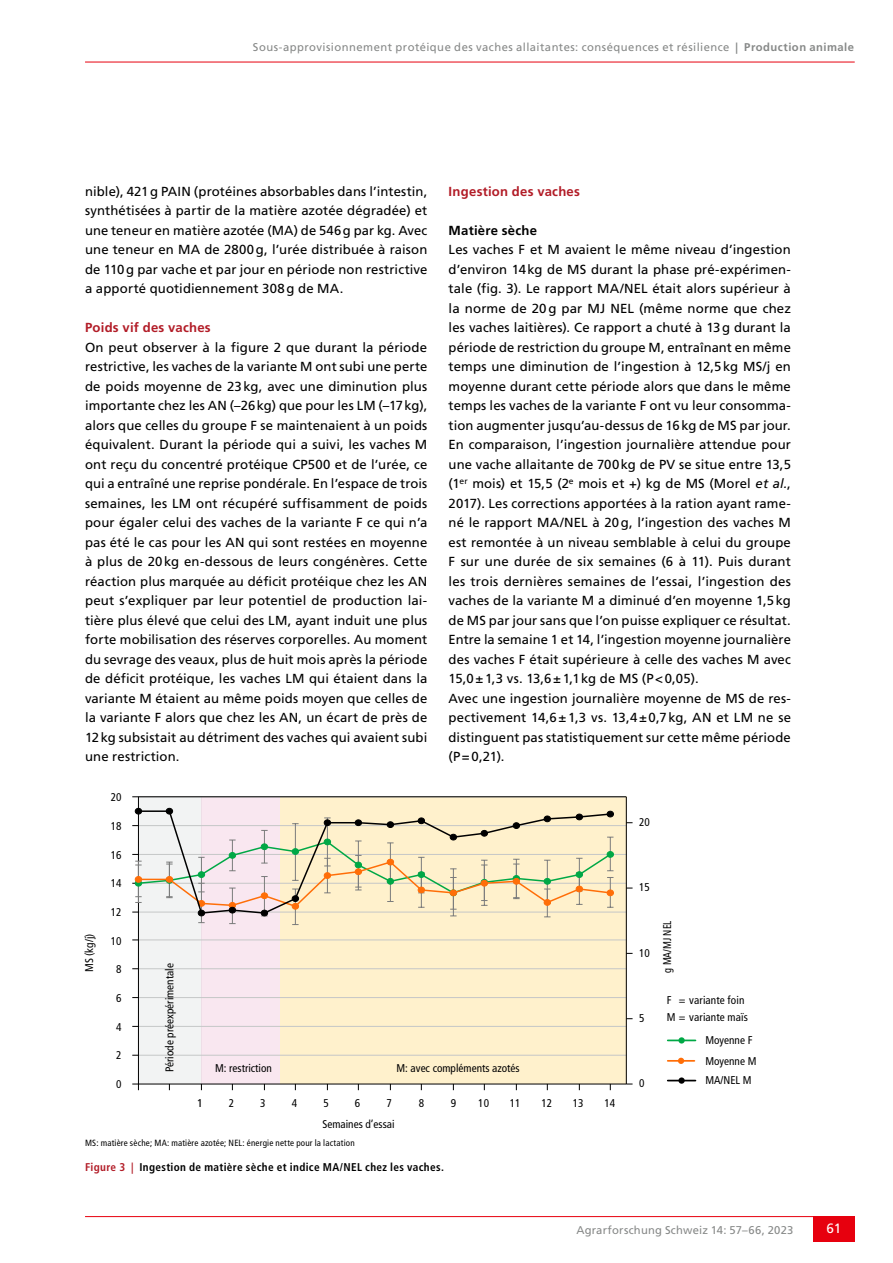
<style>
.page{position:relative;width:893px;height:1263px;background:#fff}
.page>*{position:absolute;margin:0;border:0;box-sizing:border-box;transform-origin:0 0}
.t1{font:13.5px "Frutiger LT Std";color:#fff}
.t2{font:13.2px/19.5px "Frutiger LT Std";letter-spacing:.01em;color:#000;text-align:justify}
.t3{font:700 13.2px "Frutiger LT Std";letter-spacing:.02em;color:#b21c27}
.t4{font:700 13.2px "Frutiger LT Std";letter-spacing:.015em;color:#000}
.t5{font:condensed 11.25px/20.1px "Frutiger LT Std";color:#000}
.t6{font:11.25px "Frutiger LT Std";letter-spacing:.035em;color:#878988}
.t7{font:700 condensed 11.25px "Frutiger LT Std";letter-spacing:.03em;color:#000}
.t8{font:11.25px "Frutiger LT Std";letter-spacing:.015em;color:#878988}
.t9{font:condensed 11.25px "Frutiger LT Std";color:#000;scale:.9 1}
.t10{font:condensed 11.25px "Frutiger LT Std";color:#000;scale:1.11 1}
.t11{font:condensed 9px "Frutiger LT Std";letter-spacing:.02em;color:#000}
.s1{font-weight:700}
.s2{font-style:italic}
.s3{color:#b21c27}
</style>
<div class="page">
<hr style="left:85px;top:62px;width:770px;height:1px;background:#e7000e">
<hr style="left:85px;top:1216px;width:770px;height:1px;background:#e7000e">
<div style="left:813px;top:1216px;width:42px;height:26px;background:#e7000e"></div>
<div style="left:138px;top:797px;width:64px;height:287px;background:#f2f3f3"></div>
<div style="left:201px;top:797px;width:79px;height:287px;background:#f9e7f0"></div>
<div style="left:280px;top:797px;width:346px;height:287px;background:#fff1cc"></div>
<hr style="left:138px;top:1055px;width:488px;height:1px;background:#c5c7c7">
<hr style="left:138px;top:1026px;width:488px;height:1px;background:#c5c7c7">
<hr style="left:138px;top:997px;width:488px;height:1px;background:#c5c7c7">
<hr style="left:138px;top:968px;width:488px;height:1px;background:#c5c7c7">
<hr style="left:138px;top:940px;width:488px;height:1px;background:#c5c7c7">
<hr style="left:138px;top:912px;width:488px;height:1px;background:#c5c7c7">
<hr style="left:138px;top:883px;width:488px;height:1px;background:#c5c7c7">
<hr style="left:138px;top:854px;width:488px;height:1px;background:#c5c7c7">
<hr style="left:138px;top:825px;width:488px;height:1px;background:#c5c7c7">
<hr style="left:626px;top:797px;width:1px;height:287px;background:#000">
<hr style="left:138px;top:797px;width:1px;height:287px;background:#000">
<hr style="left:132px;top:796px;width:494px;height:1px;background:#000">
<hr style="left:138px;top:1084px;width:488px;height:1px;background:#000">
<svg style="left:132px;top:1084px;width:7px;height:6px"></svg>
<div style="left:607px;top:851px;width:7px;height:6px;border:1px solid #00a846;border-radius:50%"></div>
<div style="left:607px;top:890px;width:7px;height:6px;border:1px solid #ff6e08;border-radius:50%"></div>
<div style="left:135px;top:808px;width:7px;height:6px;background:#000;border-radius:50%"></div>
<div style="left:135px;top:808px;width:7px;height:6px;border:1px solid #000;border-radius:50%"></div>
<div style="left:166px;top:808px;width:7px;height:6px;background:#000;border-radius:50%"></div>
<div style="left:166px;top:808px;width:7px;height:6px;border:1px solid #000;border-radius:50%"></div>
<svg style="left:132px;top:811px;width:481px;height:114px"></svg>
<div style="left:607px;top:811px;width:7px;height:6px;border:1px solid #000;border-radius:50%"></div>
<hr style="left:668px;top:1039px;width:27px;height:2px;background:#00a846">
<div style="left:678px;top:1037px;width:7px;height:6px;background:#00a846;border-radius:50%"></div>
<hr style="left:668px;top:1060px;width:26px;height:2px;background:#ff6e08">
<svg style="left:678px;top:1058px;width:6px;height:6px"></svg>
<svg style="left:668px;top:1080px;width:27px;height:1px"></svg>
<svg style="left:678px;top:1077px;width:7px;height:7px"></svg>
<p class="t6" style="left:253px;top:40px;width:603px">Sous-approvisionnement protéique des vaches allaitantes: conséquences et résilience <span class="s1">| Production animale</span></p>
<p class="t2" style="left:85px;top:181px;width:344px">nible), 421g PAIN (protéines absorbables dans l’intestin, synthétisées à partir de la matière azotée dégradée) et une teneur en matière azotée (MA) de 546g par kg. Avec une teneur en MA de 2800g, l’urée distribuée à raison de 110g par vache et par jour en période non restrictive a apporté quotidiennement 308g de MA.</p>
<p class="t3" style="left:85px;top:320px;width:127px">Poids vif des vaches</p>
<p class="t2" style="left:85px;top:337px;width:344px">On peut observer à la figure 2 que durant la période restrictive, les vaches de la variante M ont subi une perte de poids moyenne de 23kg, avec une diminution plus importante chez les AN (–26kg) que pour les LM (–17kg), alors que celles du groupe F se maintenaient à un poids équivalent. Durant la période qui a suivi, les vaches M ont reçu du concentré protéique CP500 et de l’urée, ce qui a entraîné une reprise pondérale. En l’espace de trois semaines, les LM ont récupéré suffisamment de poids pour égaler celui des vaches de la variante F ce qui n’a pas été le cas pour les AN qui sont restées en moyenne à plus de 20kg en-dessous de leurs congénères. Cette réaction plus marquée au déficit protéique chez les AN peut s’expliquer par leur potentiel de production lai&shy;tière plus élevé que celui des LM, ayant induit une plus forte mobilisation des réserves corporelles. Au moment du sevrage des veaux, plus de huit mois après la période de déficit protéique, les vaches LM qui étaient dans la variante M étaient au même poids moyen que celles de la variante F alors que chez les AN, un écart de près de 12kg subsistait au détriment des vaches qui avaient subi une restriction.</p>
<p class="t5" style="left:111px;top:787px;width:12px">20</p>
<p class="t5" style="left:111px;top:816px;width:12px">18</p>
<p class="t5" style="left:111px;top:845px;width:12px">16</p>
<p class="t5" style="left:111px;top:873px;width:12px">14</p>
<p class="t5" style="left:111px;top:902px;width:12px">12</p>
<p class="t3" style="left:449px;top:183px;width:133px">Ingestion des vaches</p>
<p class="t4" style="left:449px;top:222px;width:90px">Matière sèche</p>
<p class="t2" style="left:449px;top:240px;width:344px;text-align:left">Les vaches F et M avaient le même niveau d’ingestion d’environ 14kg de MS durant la phase pré-expérimen&shy;tale (fig. 3). Le rapport MA/NEL était alors supérieur à la norme de 20g par MJ NEL (même norme que chez les vaches laitières). Ce rapport a chuté à 13g durant la période de restriction du groupe M, entraînant en même temps une diminution de l’ingestion à 12,5kg MS/j en moyenne durant cette période alors que dans le même temps les vaches de la variante F ont vu leur consomma&shy;tion augmenter jusqu’au-dessus de 16kg de MS par jour.<br>En comparaison, l’ingestion journalière attendue pour une vache allaitante de 700kg de PV se situe entre 13,5 (1<sup>er</sup> mois) et 15,5 (2<sup>e</sup> mois et +) kg de MS (Morel <span class="s2">et al.</span>, 2017). Les corrections apportées à la ration ayant rame&shy;né le rapport MA/NEL à 20g, l’ingestion des vaches M est remontée à un niveau semblable à celui du groupe F sur une durée de six semaines (6 à 11). Puis durant les trois dernières semaines de l’essai, l’ingestion des vaches de la variante M a diminué d’en moyenne 1,5kg de MS par jour sans que l’on puisse expliquer ce résultat.<br>Entre la semaine 1 et 14, l’ingestion moyenne journalière des vaches F était supérieure à celle des vaches M avec 15,0±1,3 vs. 13,6±1,1kg de MS (P&lt;0,05).<br>Avec une ingestion journalière moyenne de MS de res&shy;pectivement 14,6±1,3 vs. 13,4±0,7kg, AN et LM ne se distinguent pas statistiquement sur cette même période (P=0,21).</p>
<p class="t5" style="left:639px;top:812px;width:12px">20</p>
<p class="t5" style="left:639px;top:877px;width:12px">15</p>
<p class="t5" style="left:79px;top:972px;width:40px;rotate:-90deg">MS (kg/j)</p>
<p class="t5" style="left:111px;top:931px;width:12px">10</p>
<p class="t5" style="left:116px;top:959px;width:7px">8</p>
<p class="t5" style="left:116px;top:988px;width:7px">6</p>
<p class="t5" style="left:116px;top:1017px;width:7px">4</p>
<p class="t5" style="left:116px;top:1045px;width:7px">2</p>
<p class="t5" style="left:116px;top:1074px;width:7px">0</p>
<p class="t5" style="left:160px;top:1072px;width:111px;rotate:-90deg">Période préexpérimentale</p>
<p class="t5" style="left:215px;top:1058px;width:58px">M: restriction</p>
<p class="t5" style="left:396px;top:1058px;width:125px">M: avec compléments azotés</p>
<p class="t10" style="left:197px;top:1097px;width:7px">1</p>
<p class="t5" style="left:229px;top:1093px;width:7px">2</p>
<p class="t5" style="left:260px;top:1093px;width:7px">3</p>
<p class="t5" style="left:292px;top:1093px;width:7px">4</p>
<p class="t5" style="left:323px;top:1093px;width:7px">5</p>
<p class="t5" style="left:355px;top:1093px;width:7px">6</p>
<p class="t5" style="left:386px;top:1093px;width:7px">7</p>
<p class="t5" style="left:419px;top:1093px;width:7px">8</p>
<p class="t5" style="left:451px;top:1093px;width:7px">9</p>
<p class="t5" style="left:478px;top:1093px;width:12px">10</p>
<p class="t5" style="left:510px;top:1093px;width:12px">11</p>
<p class="t5" style="left:541px;top:1093px;width:12px">12</p>
<p class="t5" style="left:573px;top:1093px;width:12px">13</p>
<p class="t5" style="left:604px;top:1093px;width:12px">14</p>
<p class="t5" style="left:322px;top:1114px;width:74px">Semaines d’essai</p>
<p class="t11" style="left:85px;top:1137px;width:271px">MS: matière sèche; MA: matière azotée; NEL: énergie nette pour la lactation</p>
<p class="t7" style="left:85px;top:1160px;width:360px"><span class="s3">Figure 3 |</span> Ingestion de matière sèche et indice MA/NEL chez les vaches.</p>
<p class="t5" style="left:639px;top:943px;width:12px">10</p>
<p class="t5" style="left:639px;top:1008px;width:7px">5</p>
<p class="t5" style="left:639px;top:1073px;width:7px">0</p>
<p class="t9" style="left:661px;top:973px;width:59px;rotate:-90deg">g MA/MJ NEL</p>
<p class="t5" style="left:667px;top:992px;width:83px;line-height:16.2px">F = variante foin<br>M = variante maïs</p>
<p class="t5" style="left:705px;top:1030px;width:53px">Moyenne F<br>Moyenne M<br>MA/NEL M</p>
<p class="t8" style="left:576px;top:1223px;width:219px">Agrarforschung Schweiz 14: 57–66, 2023</p>
<p class="t1" style="left:827px;top:1221px;width:16px">61</p>
</div>
